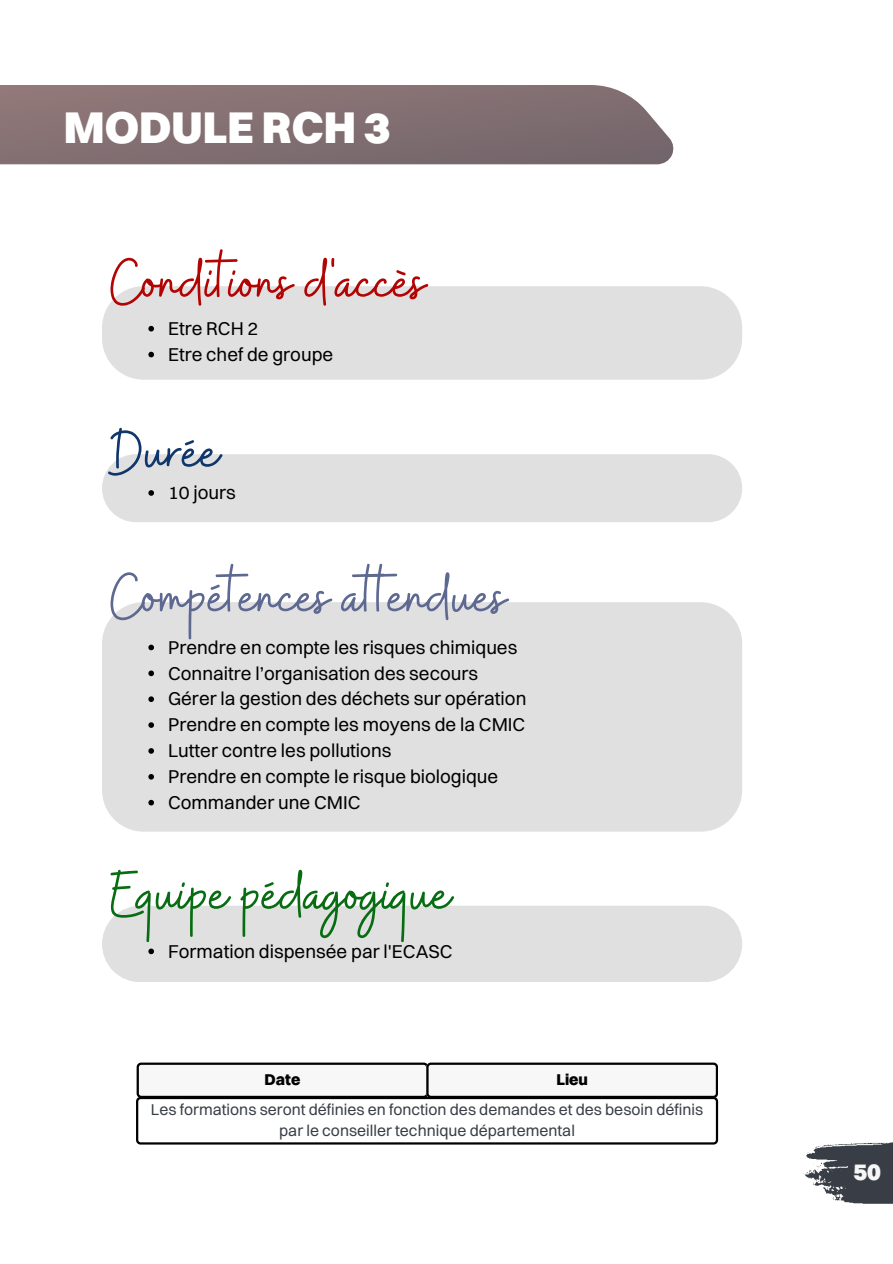
<style>
.page{position:relative;width:893px;height:1264px;background:#fff}
.page>*{position:absolute;margin:0;border:0;box-sizing:border-box;transform-origin:0 0}
.t1{font:66.6px "Buffalo";color:#5e6991}
.t2{font:66.6px "Buffalo";color:#b30404}
.t3{font:66.6px "Buffalo";color:#086d12}
.t4{font:66.6px "Buffalo";color:#0f376b}
.t5{font:900 45px "Switzer";color:#fff}
.t6{font:900 24px "Switzer";color:#f6f6f6}
.t7{font:18.75px "Switzer";color:#000}
.t8{font:15.75px/21.3px "Switzer";color:#393e46;text-align:center}
.t9{font:800 15.75px "Switzer";color:#000}
</style>
<div class="page">
<svg style="left:0;top:85px;width:674px;height:79px;background:#867376"></svg>
<div style="left:102px;top:286px;width:640px;height:94px;background:#e1e0e0"></div>
<svg style="left:148px;top:326px;width:6px;height:5px"></svg>
<svg style="left:148px;top:352px;width:6px;height:5px"></svg>
<div style="left:102px;top:454px;width:640px;height:68px;background:#e1e0e0;border-radius:34px"></div>
<svg style="left:148px;top:490px;width:6px;height:6px"></svg>
<div style="left:102px;top:906px;width:640px;height:76px;background:#e1e0e0"></div>
<svg style="left:148px;top:948px;width:6px;height:6px"></svg>
<div style="left:102px;top:602px;width:640px;height:229px;background:#e1e0e0"></div>
<svg style="left:148px;top:644px;width:6px;height:6px"></svg>
<svg style="left:148px;top:670px;width:6px;height:6px"></svg>
<svg style="left:148px;top:696px;width:6px;height:6px"></svg>
<svg style="left:148px;top:722px;width:6px;height:6px"></svg>
<svg style="left:148px;top:748px;width:6px;height:5px"></svg>
<svg style="left:148px;top:774px;width:6px;height:5px"></svg>
<svg style="left:148px;top:799px;width:6px;height:6px"></svg>
<svg style="left:136px;top:1062px;width:582px;height:82px"></svg>
<svg style="left:803px;top:1142px;width:89px;height:62px"></svg>
<p class="t5" style="left:64px;top:99px;width:328px">MODULE RCH 3</p>
<p class="t2" style="left:110px;top:239px;width:316px">Conditions d'accès</p>
<p class="t7" style="left:168px;top:316px;width:92px">Etre RCH 2</p>
<p class="t7" style="left:168px;top:342px;width:167px">Etre chef de groupe</p>
<p class="t4" style="left:110px;top:409px;width:110px">Durée</p>
<p class="t7" style="left:168px;top:481px;width:69px">10 jours</p>
<p class="t1" style="left:110px;top:553px;width:397px">Compétences at endues</p>
<p class="t7" style="left:168px;top:635px;width:351px">Prendre en compte les risques chimiques</p>
<p class="t7" style="left:168px;top:661px;width:312px">Connaitre l’organisation des secours</p>
<p class="t7" style="left:168px;top:687px;width:360px">Gérer la gestion des déchets sur opération</p>
<p class="t7" style="left:168px;top:713px;width:359px">Prendre en compte les moyens de la CMIC</p>
<p class="t7" style="left:168px;top:738px;width:225px">Lutter contre les pollutions</p>
<p class="t7" style="left:168px;top:764px;width:332px">Prendre en compte le risque biologique</p>
<p class="t7" style="left:168px;top:790px;width:194px">Commander une CMIC</p>
<p class="t3" style="left:110px;top:851px;width:342px">Equipe pédagogique</p>
<p class="t7" style="left:168px;top:939px;width:286px">Formation dispensée par l'ECASC</p>
<p class="t9" style="left:264px;top:1069px;width:37px">Date</p>
<p class="t9" style="left:556px;top:1069px;width:33px">Lieu</p>
<p class="t8" style="left:151px;top:1098px;width:553px">Les formations seront définies en fonction des demandes et des besoin définis par le conseiller technique départemental</p>
<p class="t6" style="left:853px;top:1156px;width:29px">50</p>
</div>
